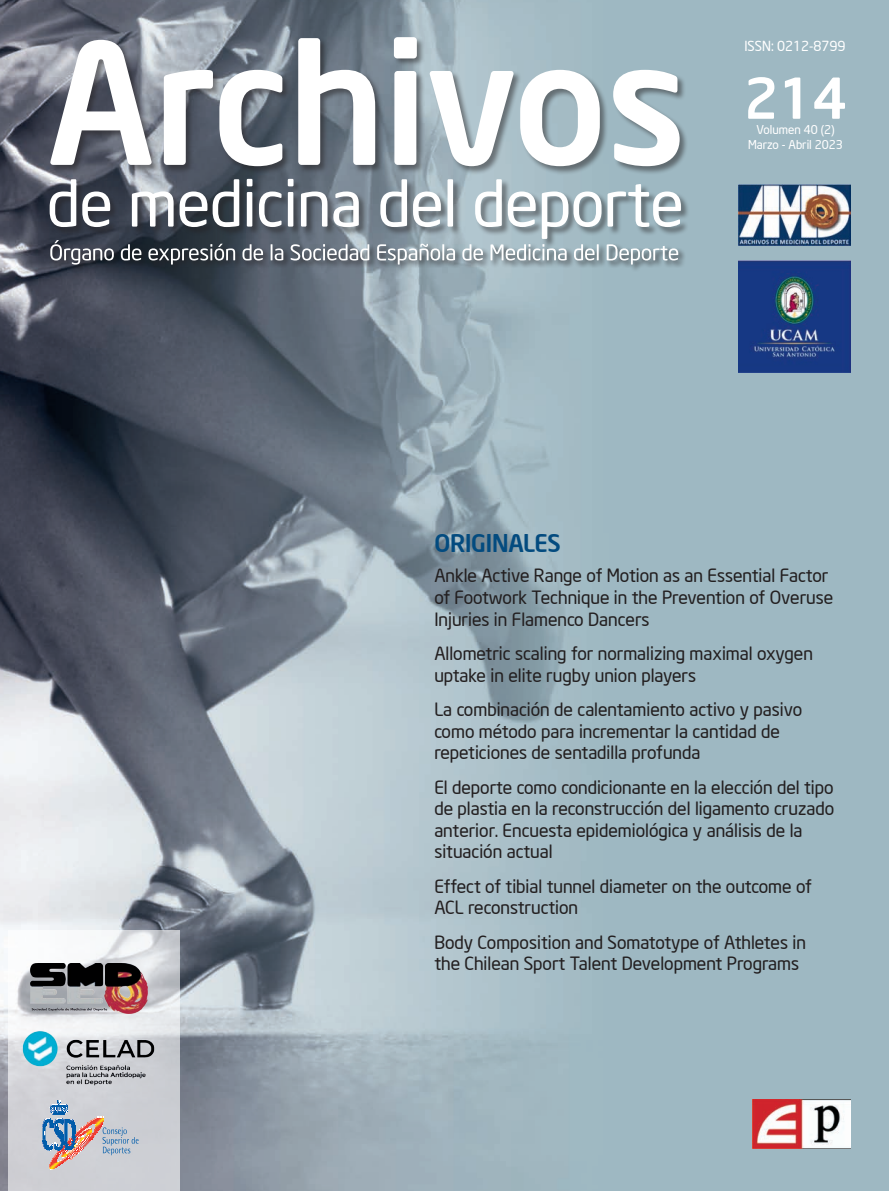
<style>
.page{position:relative;width:889px;height:1191px;background:#fff}
.page>*{position:absolute;margin:0;border:0;box-sizing:border-box;transform-origin:0 0}
.t1{font:500 55.5px "Neo Sans Intel";color:#fff}
.t2{font:500 24px "Neo Sans Intel";letter-spacing:-.01em;color:#034b7f}
.t3{font:18px/21.6px "Neo Sans Intel";color:#231f20}
.t4{font:13.65px "Neo Sans Intel";color:#fff}
.t5{font:12px/15px "Neo Sans Intel";color:#fff;text-align:center}
</style>
<div class="page">
<img style="left:0;top:0;width:888px;height:1191px">
<svg style="left:8px;top:930px;width:172px;height:261px;fill:#cfd0d5"></svg>
<div style="left:50px;top:37px;width:638px;height:138px;background:#231f20;opacity:.5"></div>
<svg style="left:50px;top:37px;width:629px;height:129px"></svg>
<div style="left:49px;top:178px;width:641px;height:70px;background:#231f20;opacity:.5"></div>
<div style="left:49px;top:239px;width:636px;height:33px;background:#231f20;opacity:.77"></div>
<svg style="left:50px;top:179px;width:630px;height:86px"></svg>
<img style="left:738px;top:184px;width:112px;height:62px">
<img style="left:738px;top:260px;width:112px;height:113px">
<svg style="left:43px;top:1100px;width:95px;height:69px;background:#b7b6bf"></svg>
<img style="left:31px;top:963px;width:116px;height:50px">
<img style="left:751px;top:1099px;width:99px;height:49px">
<img style="left:21px;top:1029px;width:135px;height:58px">
<svg style="left:885px;top:1188px;width:4px;height:3px"></svg>
<p class="t4" style="left:744px;top:38px;width:102px">ISSN: 0212-8799</p>
<p class="t1" style="left:744px;top:63px;width:104px">214</p>
<p class="t5" style="left:748px;top:122px;width:96px">Volumen 40 (2)<br>Marzo - Abril 2023</p>
<p class="t2" style="left:434px;top:528px;width:128px">ORIGINALES</p>
<p class="t3" style="left:434px;top:565px;width:400px">Ankle Active Range of Motion as an Essential Factor of Footwork Technique in the Prevention of Overuse<br>Injuries in Flamenco Dancers</p>
<p class="t3" style="left:434px;top:642px;width:380px">Allometric scaling for normalizing maximal oxygen uptake in elite rugby union players</p>
<p class="t3" style="left:434px;top:698px;width:369px">La combinación de calentamiento activo y pasivo como método para incrementar la cantidad de repeticiones de sentadilla profunda</p>
<p class="t3" style="left:434px;top:776px;width:401px">El deporte como condicionante en la elección del tipo de plastia en la reconstrucción del ligamento cruzado anterior. Encuesta epidemiológica y análisis de la situación actual</p>
<p class="t3" style="left:434px;top:875px;width:379px">Effect of tibial tunnel diameter on the outcome of<br>ACL reconstruction</p>
<p class="t3" style="left:434px;top:931px;width:373px">Body Composition and Somatotype of Athletes in the Chilean Sport Talent Development Programs</p>
</div>
